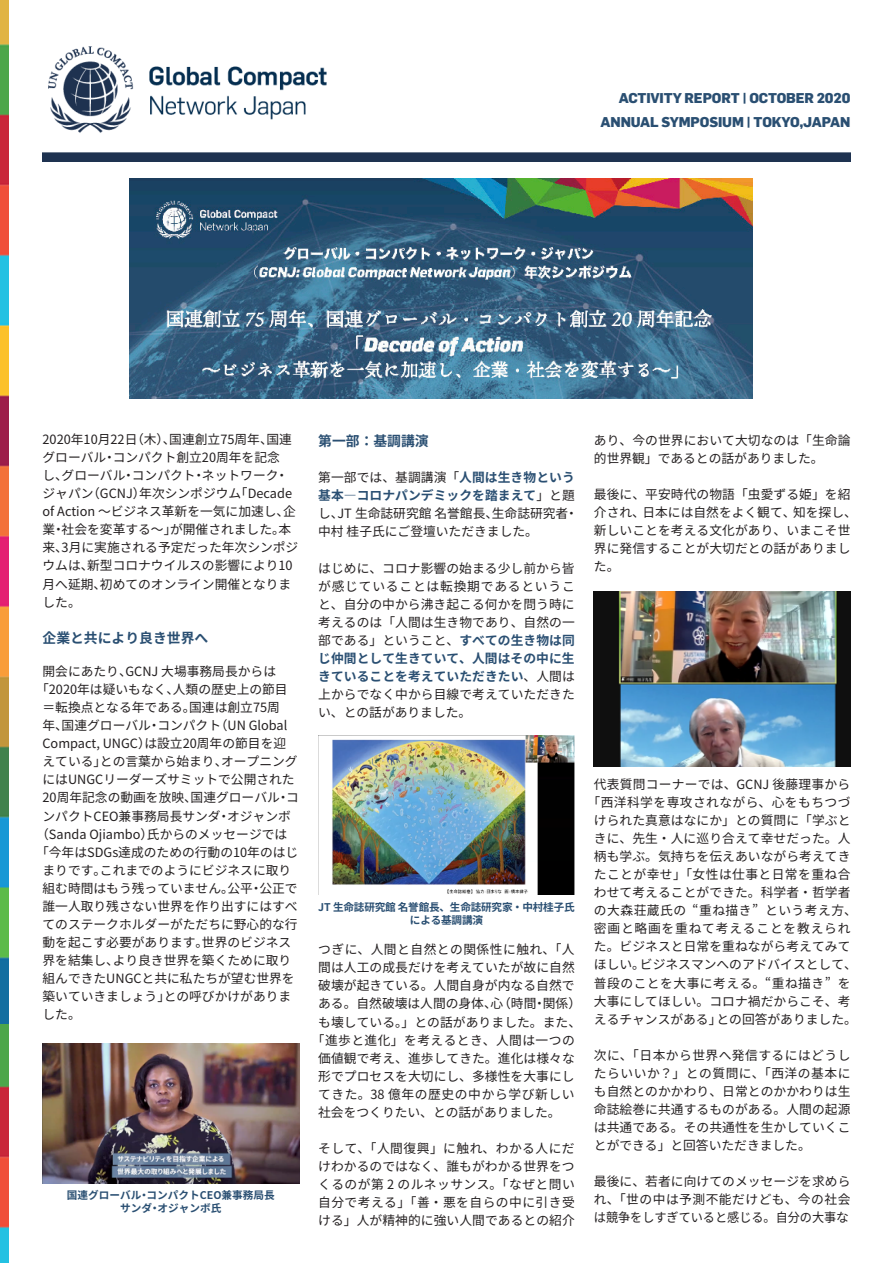
<style>
.page{position:relative;width:893px;height:1263px;background:#fff}
.page>*{position:absolute;margin:0;border:0;box-sizing:border-box;transform-origin:0 0}
.t1{font:800 13.8px "Flama";letter-spacing:-.01em;color:#2a4f72}
.t2{font:700 13.8px "Source Han Sans JP";color:#2a4f72}
.t3{font:12.75px/18px "Source Han Sans JP";color:#231f20}
.t4{font:12.75px "Source Han Sans JP";letter-spacing:.035em;color:#231f20}
.t5{font:12.75px "Source Han Sans JP";letter-spacing:.04em;color:#231f20}
.t6{font:700 12.75px/18px "Source Han Sans JP";letter-spacing:.005em;color:#2a4f72;text-align:right}
.t7{font:12.75px "Source Han Sans JP";letter-spacing:.02em;color:#231f20}
.t8{font:12.75px "Source Han Sans JP";letter-spacing:.05em;color:#231f20}
.t9{font:12.75px "Source Han Sans JP";letter-spacing:.06em;color:#231f20}
.t10{font:700 10.65px "Source Han Sans JP";letter-spacing:-.02em;color:#2a4f72}
.t11{font:700 10.65px "Source Han Sans JP";color:#2a4f72}
.s1{font-weight:400;color:#231f20}
.s2{font-weight:700;color:#2a4f72}
</style>
<div class="page">
<svg style="left:43px;top:152px;width:807px;height:10px;background:#263956"></svg>
<img style="left:130px;top:178px;width:623px;height:220px">
<img style="left:48px;top:46px;width:279px;height:87px">
<img style="left:0;top:0;width:9px;height:1263px">
<img style="left:318px;top:736px;width:257px;height:158px">
<img style="left:43px;top:1044px;width:256px;height:140px">
<img style="left:594px;top:591px;width:256px;height:175px">
<p class="t1" style="left:619px;top:88px;width:233px">ACTIVITY REPORT | OCTOBER 2020</p>
<p class="t1" style="left:601px;top:112px;width:251px">ANNUAL SYMPOSIUM | TOKYO,JAPAN</p>
<p class="t3" style="left:113px;top:430px;width:169px;text-indent:-70px">2020年10月22 （日木）、<br>コンパクト創立20周年を記念</p>
<p class="t3" style="left:169px;top:430px;width:105px">国連創立75周年、</p>
<p class="t3" style="left:266px;top:430px;width:27px">国連</p>
<p class="t3" style="left:43px;top:449px;width:65px">グローバル</p>
<p class="t3" style="left:103px;top:449px;width:14px">・</p>
<p class="t3" style="left:62px;top:467px;width:65px">グローバル</p>
<p class="t3" style="left:132px;top:467px;width:65px">コンパクト</p>
<p class="t3" style="left:202px;top:467px;width:78px">ネットワーク</p>
<p class="t3" style="left:43px;top:467px;width:27px">し、</p>
<p class="t3" style="left:122px;top:467px;width:14px">・</p>
<p class="t3" style="left:192px;top:467px;width:14px">・</p>
<p class="t3" style="left:275px;top:467px;width:14px">・</p>
<p class="t3" style="left:87px;top:485px;width:60px">（GCNJ）</p>
<p class="t3" style="left:139px;top:485px;width:104px">年次シンポジウム</p>
<p class="t3" style="left:235px;top:485px;width:59px">「Decade</p>
<p class="t3" style="left:43px;top:485px;width:53px">ジャパン</p>
<p class="t3" style="left:43px;top:503px;width:255px">of Action ～ビジネス革新を一気に加速し企、</p>
<p class="t3" style="left:170px;top:521px;width:123px">が開催されました本。</p>
<p class="t3" style="left:43px;top:521px;width:14px">業</p>
<p class="t3" style="left:43px;top:539px;width:257px">来 3、月に実施される予定だった年次シンポジ</p>
<p class="t3" style="left:87px;top:557px;width:207px">新型コロナウイルスの影響により10</p>
<p class="t3" style="left:62px;top:521px;width:116px">社会を変革する～」</p>
<p class="t3" style="left:52px;top:521px;width:14px">・</p>
<p class="t3" style="left:43px;top:557px;width:53px">ウムは、</p>
<p class="t3" style="left:100px;top:575px;width:193px">初めてのオンライン開催となりま</p>
<p class="t3" style="left:43px;top:575px;width:65px">月へ延期、した。</p>
<p class="t2" style="left:43px;top:630px;width:167px">企業と共により良き世界へ</p>
<p class="t3" style="left:125px;top:662px;width:152px">GCNJ 大場事務局長からは</p>
<p class="t3" style="left:43px;top:662px;width:91px">開会にあたり、</p>
<p class="t3" style="left:36px;top:681px;width:145px">「2020年は疑いもなく、</p>
<p class="t3" style="left:173px;top:681px;width:116px">人類の歴史上の節目</p>
<p class="t3" style="left:43px;top:699px;width:155px">＝転換点となる年である。</p>
<p class="t3" style="left:189px;top:699px;width:92px">国連は創立75周</p>
<p class="t3" style="left:215px;top:717px;width:74px">（UN Global</p>
<p class="t3" style="left:62px;top:717px;width:91px">国連グローバル</p>
<p class="t3" style="left:43px;top:717px;width:27px">年、</p>
<p class="t3" style="left:157px;top:717px;width:65px">コンパクト</p>
<p class="t3" style="left:148px;top:717px;width:14px">・</p>
<p class="t3" style="left:43px;top:735px;width:110px">Compact, UNGC）</p>
<p class="t3" style="left:144px;top:735px;width:143px">は設立20周年の節目を迎</p>
<p class="t3" style="left:221px;top:753px;width:78px">オープニング</p>
<p class="t3" style="left:100px;top:753px;width:129px">との言葉から始まり、</p>
<p class="t3" style="left:43px;top:753px;width:65px">えている」</p>
<p class="t3" style="left:43px;top:771px;width:254px">にはUNGCリーダーズサミットで公開された</p>
<p class="t3" style="left:286px;top:789px;width:14px">コ</p>
<p class="t3" style="left:191px;top:789px;width:91px">国連グローバル</p>
<p class="t3" style="left:43px;top:789px;width:156px">20周年記念の動画を放映、</p>
<p class="t3" style="left:277px;top:789px;width:14px">・</p>
<p class="t3" style="left:147px;top:807px;width:142px;text-indent:-104px">ンパクトCEO兼事務局長サンダ<br>氏からのメッセージでは</p>
<p class="t3" style="left:227px;top:807px;width:65px">オジャンボ</p>
<p class="t3" style="left:218px;top:807px;width:14px">・</p>
<p class="t3" style="left:36px;top:825px;width:119px">（Sanda Ojiambo）</p>
<p class="t3" style="left:36px;top:843px;width:264px">「今年はSDGs達成のための行動の10年のはじ</p>
<p class="t3" style="left:100px;top:861px;width:193px">これまでのようにビジネスに取り</p>
<p class="t3" style="left:43px;top:861px;width:65px">まりです。</p>
<p class="t3" style="left:43px;top:879px;width:193px">組む時間はもう残っていません。</p>
<p class="t3" style="left:43px;top:897px;width:257px">誰一人取り残さない世界を作り出すにはすべ</p>
<p class="t3" style="left:43px;top:915px;width:257px">てのステークホルダーがただちに野心的な行</p>
<p class="t3" style="left:202px;top:934px;width:91px">世界のビジネス</p>
<p class="t3" style="left:227px;top:879px;width:27px">公平</p>
<p class="t3" style="left:259px;top:879px;width:40px">公正で</p>
<p class="t3" style="left:250px;top:879px;width:14px">・</p>
<p class="t3" style="left:113px;top:934px;width:180px;text-indent:-70px">動を起こす必要があります。<br>より良き世界を築くために取り</p>
<p class="t3" style="left:43px;top:952px;width:78px">界を結集し、</p>
<p class="t3" style="left:43px;top:970px;width:254px">組んできたUNGCと共に私たちが望む世界を</p>
<p class="t3" style="left:164px;top:988px;width:129px">との呼びかけがありま</p>
<p class="t3" style="left:43px;top:988px;width:129px">築いていきましょう」した。</p>
<p class="t11" style="left:67px;top:1189px;width:76px">国連グローバル</p>
<p class="t11" style="left:147px;top:1189px;width:130px">コンパクトCEO兼事務局長</p>
<p class="t11" style="left:139px;top:1189px;width:12px">・</p>
<p class="t11" style="left:120px;top:1202px;width:33px">サンダ</p>
<p class="t11" style="left:157px;top:1202px;width:65px">オジャンボ氏</p>
<p class="t11" style="left:150px;top:1202px;width:12px">・</p>
<p class="t2" style="left:318px;top:433px;width:112px">第一部：基調講演</p>
<p class="t6" style="left:318px;top:469px;width:261px"><span class="s1">第一部では、基調講演「</span>人間は生き物という基本―コロナパンデミックを踏まえて<span class="s1">」と題・</span></p>
<p class="t3" style="left:337px;top:505px;width:162px">JT 生命誌研究館名誉館長、</p>
<p class="t3" style="left:492px;top:505px;width:78px">生命誌研究者</p>
<p class="t3" style="left:318px;top:505px;width:221px">し、<br>中村桂子氏にご登壇いただきました。</p>
<p class="t3" style="left:318px;top:559px;width:258px;text-align:justify">はじめに、コロナ影響の始まる少し前から皆が感じていることは転換期であるということ、自分の中から沸き起こる何かを問う時に考えるのは「人間は生き物であり、自然の一部である」ということ、<span class="s2">すべての生き物は同じ仲間として生きていて、人間はその中に生きていることを考えていただきたい</span>、人間は上からでなく中から目線で考えていただきたい、との話がありました。</p>
<p class="t3" style="left:594px;top:432px;width:258px">あり、今の世界において大切なのは「生命論的世界観」であるとの話がありました。</p>
<p class="t3" style="left:793px;top:486px;width:65px;text-indent:-199px">最後に、平安時代の物語「虫愛ずる姫」を紹知を探し、</p>
<p class="t3" style="left:642px;top:504px;width:155px">日本には自然をよく観て、</p>
<p class="t3" style="left:594px;top:504px;width:258px">介され、<br>新しいことを考える文化があり、いまこそ世界に発信することが大切だとの話がありました。</p>
<p class="t10" style="left:318px;top:901px;width:258px">JT 生命誌研究館名誉館長、生命誌研究家・中村桂子氏</p>
<p class="t10" style="left:410px;top:914px;width:75px">による基調講演</p>
<p class="t5" style="left:318px;top:942px;width:258px">つぎに、人間と自然との関係性に触れ、「人</p>
<p class="t3" style="left:318px;top:959px;width:258px">間は人工の成長だけを考えていたが故に自然</p>
<p class="t3" style="left:318px;top:977px;width:258px">破壊が起きている。人間自身が内なる自然で</p>
<p class="t3" style="left:543px;top:995px;width:40px">関係(</p>
<p class="t3" style="left:498px;top:995px;width:40px">（時間</p>
<p class="t3" style="left:318px;top:995px;width:186px">ある。自然破壊は人間の身体心、</p>
<p class="t3" style="left:318px;top:1013px;width:264px">も壊している。」との話がありました。また、</p>
<p class="t4" style="left:312px;top:1033px;width:264px">「進歩と進化」を考えるとき、人間は一つの</p>
<p class="t3" style="left:318px;top:1049px;width:258px">価値観で考え、進歩してきた。進化は様々な</p>
<p class="t3" style="left:318px;top:1067px;width:258px">形でプロセスを大切にし、多様性を大事にし</p>
<p class="t8" style="left:318px;top:1087px;width:258px">てきた。38 億年の歴史の中から学び新しい</p>
<p class="t3" style="left:318px;top:1103px;width:244px">社会をつくりたい、との話がありました。</p>
<p class="t3" style="left:318px;top:1139px;width:258px;text-align:justify">そして、「人間復興」に触れ、わかる人にだけわかるのではなく、誰もがわかる世界をつくるのが第 2 のルネッサンス。「なぜと問い自分で考える」「善・悪を自らの中に引き受ける」人が精神的に強い人間であるとの紹介</p>
<p class="t3" style="left:533px;top:995px;width:14px">・</p>
<p class="t7" style="left:594px;top:777px;width:258px">代表質問コーナーでは、GCNJ 後藤理事から</p>
<p class="t4" style="left:587px;top:795px;width:264px">「西洋科学を専攻されながら、心をもちつづ</p>
<p class="t3" style="left:594px;top:811px;width:258px">けられた真意はなにか」との質問に「学ぶと</p>
<p class="t3" style="left:594px;top:829px;width:258px">きに、先生・人に巡り合えて幸せだった。人</p>
<p class="t3" style="left:594px;top:848px;width:258px">柄も学ぶ。気持ちを伝えあいながら考えてき</p>
<p class="t4" style="left:594px;top:867px;width:258px">たことが幸せ」「女性は仕事と日常を重ね合</p>
<p class="t3" style="left:594px;top:884px;width:258px">わせて考えることができた。科学者・哲学者</p>
<p class="t3" style="left:765px;top:902px;width:93px">という考え方、</p>
<p class="t3" style="left:693px;top:902px;width:67px">“重ね描き”</p>
<p class="t5" style="left:594px;top:903px;width:94px">の大森荘蔵氏の</p>
<p class="t9" style="left:594px;top:921px;width:258px">密画と略画を重ねて考えることを教えられ</p>
<p class="t3" style="left:594px;top:938px;width:258px">た。ビジネスと日常を重ねながら考えてみて</p>
<p class="t3" style="left:640px;top:956px;width:218px">ビジネスマンへのアドバイスとして、</p>
<p class="t3" style="left:594px;top:956px;width:53px">ほしい。</p>
<p class="t5" style="left:594px;top:976px;width:238px">普段のことを大事に考える。“重ね描き”</p>
<p class="t3" style="left:594px;top:992px;width:258px">大事にしてほしい。コロナ禍だからこそ、考</p>
<p class="t3" style="left:716px;top:1010px;width:142px">との回答がありました。</p>
<p class="t3" style="left:838px;top:974px;width:14px">を</p>
<p class="t3" style="left:594px;top:1010px;width:129px">えるチャンスがある」</p>
<p class="t3" style="left:594px;top:1046px;width:258px;text-align:justify">次に、「日本から世界へ発信するにはどうしたらいいか？」との質問に、「西洋の基本にも自然とのかかわり、日常とのかかわりは生命誌絵巻に共通するものがある。人間の起源は共通である。その共通性を生かしていくことができる」と回答いただきました。</p>
<p class="t3" style="left:594px;top:1173px;width:258px;text-align:justify">最後に、若者に向けてのメッセージを求められ、「世の中は予測不能だけども、今の社会は競争をしすぎていると感じる。自分の大事な</p>
</div>
